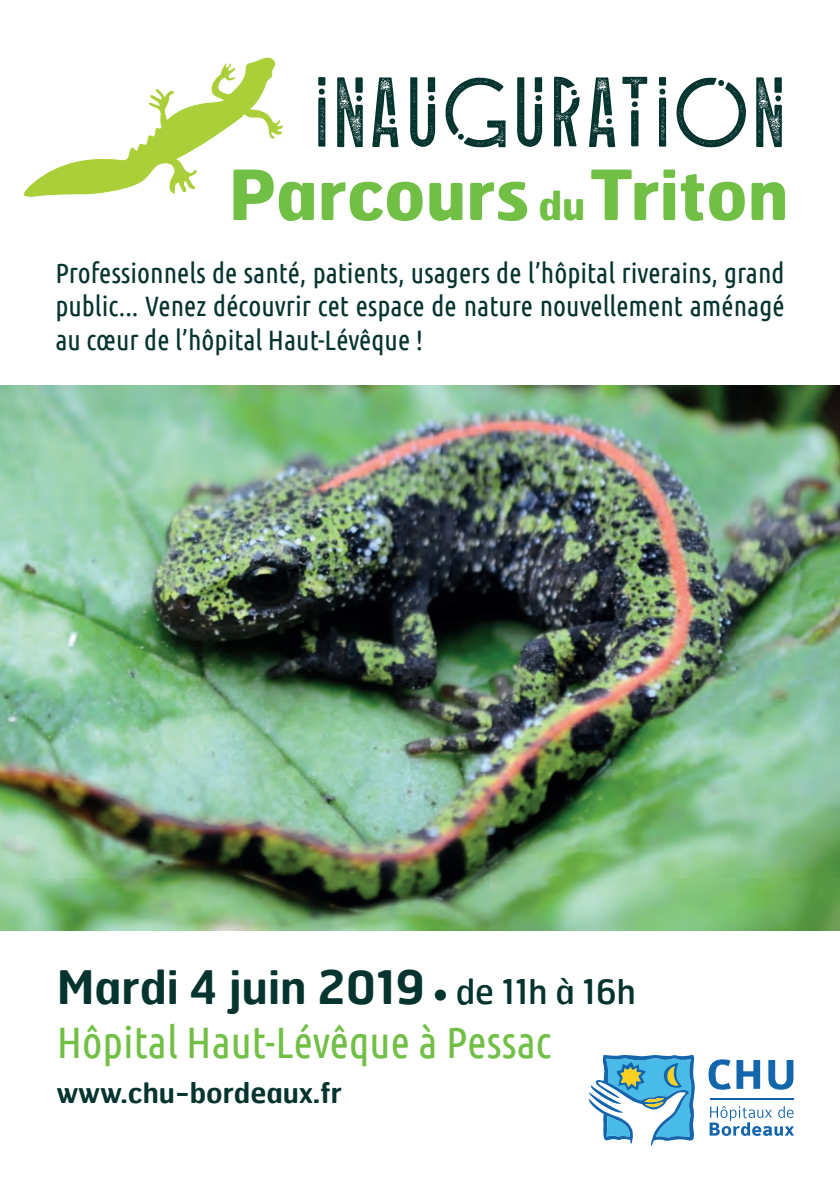
<style>
.page{position:relative;width:840px;height:1191px;background:#fff}
.page>*{position:absolute;margin:0;border:0;box-sizing:border-box;transform-origin:0 0}
.t1{font:112.4px "Alioli";letter-spacing:.03em;color:#05332e}
.t2{font:700 69px "Hermes FB";color:#71bf44}
.t3{font:600 46px "Hermes FB";color:#05332e}
.t4{font:44px "Ubuntu Condensed";color:#71bf44}
.t5{font:28px/33.6px "Ubuntu Condensed";color:#05332e;text-align:justify}
.t6{font:600 28px "Hermes FB";color:#05332e}
.s1{font-size:39.2px}
.s2{font-weight:400;font-size:34px}
</style>
<div class="page">
<img style="left:0;top:386px;width:839px;height:544px">
<svg style="left:24px;top:57px;width:260px;height:141px"></svg>
<svg style="left:588px;top:1054px;width:106px;height:91px"></svg>
<svg style="left:709px;top:1106px;width:84px;height:30px"></svg>
<hr style="left:709px;top:1098px;width:83px;height:1px;background:#1162a7">
<svg style="left:708px;top:1059px;width:85px;height:30px"></svg>
<h1 class="t1" style="left:314px;top:59px;width:473px">inauguration</h1>
<h2 class="t2" style="left:228px;top:150px;width:561px">Parcours <span class="s1">du</span>Triton</h2>
<p class="t5" style="left:55px;top:255px;width:730px">Professionnels de santé, patients, usagers de l’hôpital riverains, grand public... Venez découvrir cet espace de nature nouvellement aménagé au cœur de l’hôpital Haut-Lévêque !</p>
<h3 class="t3" style="left:57px;top:957px;width:580px">Mardi 4 juin 2019 <span class="s2">• de 11h à 16h</span></h3>
<h3 class="t4" style="left:57px;top:1015px;width:496px">Hôpital Haut-Lévêque à Pessac</h3>
<p class="t6" style="left:57px;top:1074px;width:286px">www.chu-bordeaux.fr</p>
</div>
